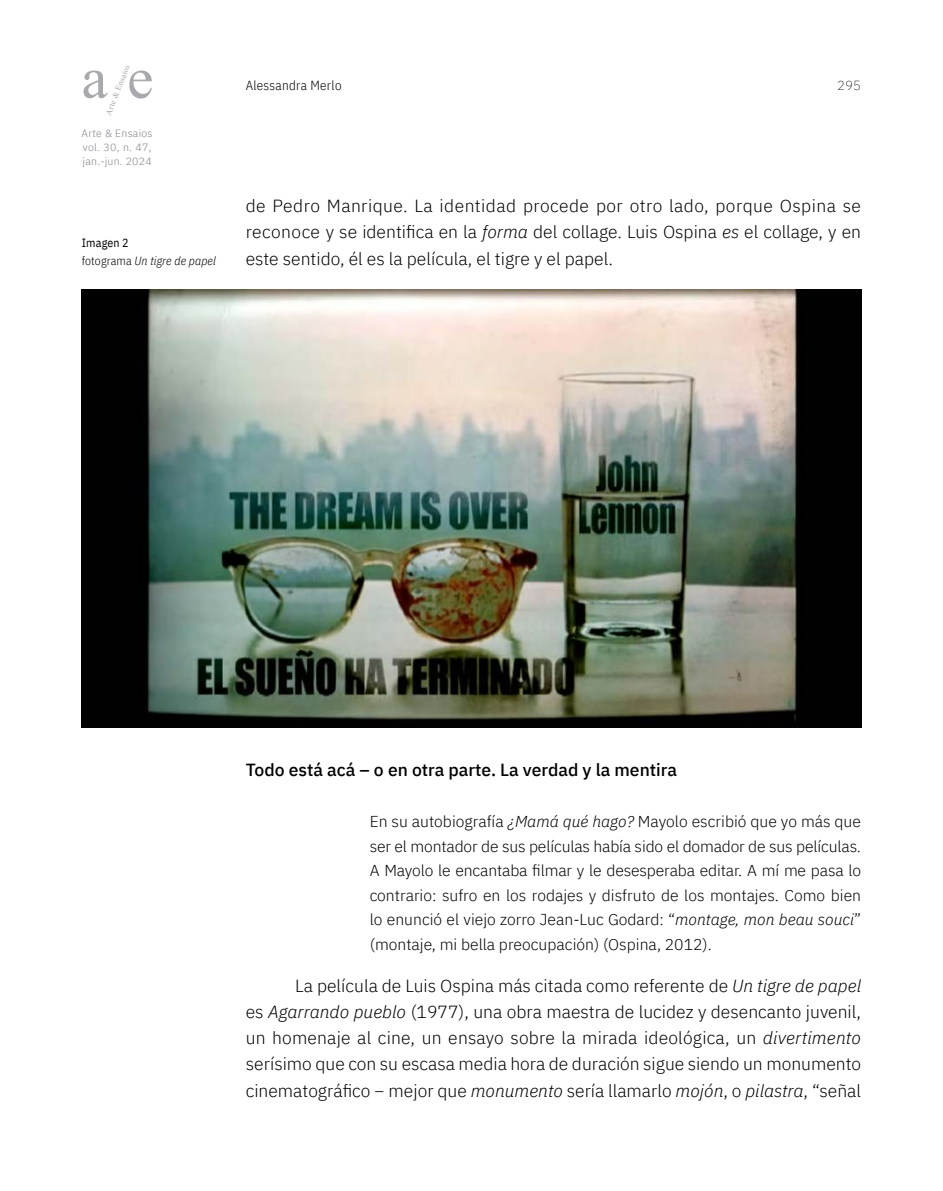
<style>
.page{position:relative;width:943px;height:1191px;background:#fff}
.page>*{position:absolute;margin:0;border:0;box-sizing:border-box;transform-origin:0 0}
.t1{font:59.15px "Times New Roman";color:#a7a9ac}
.t2{font:300 17.5px/26.2px "IBM Plex Sans";color:#000;text-align:justify}
.t3{font:500 17.5px "IBM Plex Sans";color:#000}
.t4{font:300 15.75px/24.5px "IBM Plex Sans";color:#000;text-align:justify}
.t5{font:300 13.12px "IBM Plex Sans Cond";letter-spacing:.025em;color:#000}
.t6{font:200 13.12px "IBM Plex Sans";color:#000}
.t7{font:italic 300 11.9px/18.4px "IBM Plex Sans Cond";letter-spacing:.01em;color:#000}
.t8{font:300 10.5px/14px "IBM Plex Sans";letter-spacing:.025em;color:#808285;text-align:justify}
.t9{font:8.4px "Times New Roman";color:#a7a9ac}
.s1{font-weight:400;font-style:normal}
.s2{font-style:normal}
.s3{font-style:italic}
</style>
<div class="page">
<img style="left:82px;top:289px;width:779px;height:438px">
<p class="t9" style="left:103px;top:112px;width:55px;rotate:-69deg">Arte &amp; Ensaios</p>
<p class="t8" style="left:82px;top:125px;width:72px">Arte &amp; Ensaios vol. 30, n. 47, jan.-jun. 2024</p>
<h1 class="t1" style="left:81px;top:36px;width:73px">a e</h1>
<p class="t5" style="left:246px;top:76px;width:97px">Alessandra Merlo</p>
<p class="t6" style="left:837px;top:75px;width:25px">295</p>
<p class="t7" style="left:82px;top:233px;width:136px"><span class="s1">Imagen 2<br></span><span class="s2">fotograma</span> Un tigre de papel</p>
<p class="t2" style="left:246px;top:191px;width:617px">de Pedro Manrique. La identidad procede por otro lado, porque Ospina se reconoce y se identifica en la <span class="s3">forma</span> del collage. Luis Ospina <span class="s3">es</span> el collage, y en este sentido, él es la película, el tigre y el papel.</p>
<p class="t3" style="left:246px;top:756px;width:433px">Todo está acá – o en otra parte. La verdad y la mentira</p>
<p class="t4" style="left:370px;top:808px;width:493px">En su autobiografía <span class="s3">¿Mamá qué hago?</span> Mayolo escribió que yo más que ser el montador de sus películas había sido el domador de sus películas.<br>A Mayolo le encantaba filmar y le desesperaba editar. A mí me pasa lo contrario: sufro en los rodajes y disfruto de los montajes. Como bien lo enunció el viejo zorro Jean-Luc Godard: “<span class="s3">montage, mon beau souci</span>” (montaje, mi bella preocupación) (Ospina, 2012).</p>
<p class="t2" style="left:246px;top:970px;width:617px;text-indent:50px">La película de Luis Ospina más citada como referente de <span class="s3">Un tigre de papel </span>es <span class="s3">Agarrando pueblo</span> (1977), una obra maestra de lucidez y desencanto juvenil, un homenaje al cine, un ensayo sobre la mirada ideológica, un <span class="s3">divertimento </span>serísimo que con su escasa media hora de duración sigue siendo un monumento cinematográfico − mejor que <span class="s3">monumento</span> sería llamarlo <span class="s3">mojón</span>, o <span class="s3">pilastra</span>, “señal</p>
</div>
